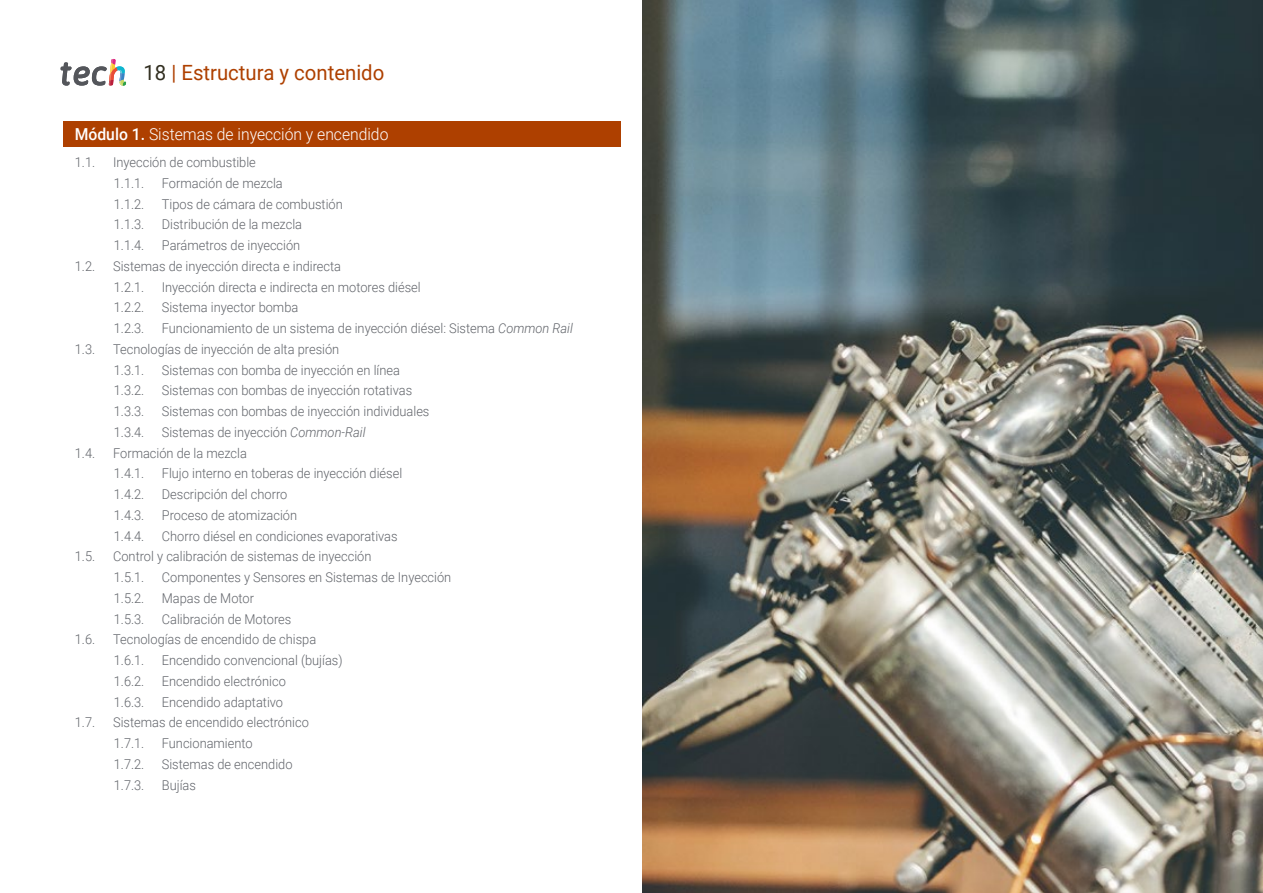
<style>
.page{position:relative;width:1263px;height:893px;background:#fff}
.page>*{position:absolute;margin:0;border:0;box-sizing:border-box;transform-origin:0 0}
.t1{font:21px "Roboto";color:#ae4000}
.t2{font:300 16.5px "Roboto";color:#fff;scale:.95 1}
.t3{font:300 13.5px/20.7px "Roboto";color:#61646a;scale:.95 1}
.s1{color:#312e20}
.s2{font-weight:500}
.s3{font-style:italic}
</style>
<div class="page">
<img style="left:642px;top:0;width:621px;height:893px">
<div style="left:64px;top:121px;width:557px;height:25px;background:#ae4000"></div>
<svg style="left:61px;top:59px;width:65px;height:27px"></svg>
<h1 class="t1" style="left:144px;top:57px;width:242px"><span class="s1">18</span> | Estructura y contenido</h1>
<p class="t2" style="left:75px;top:123px;width:332px"><span class="s2">Módulo 1.</span> Sistemas de inyección y encendido</p>
<p class="t3" style="left:75px;top:151px;width:23px">1.1.</p>
<p class="t3" style="left:113px;top:151px;width:152px">Inyección de combustible<br>1.1.1.</p>
<p class="t3" style="left:162px;top:172px;width:129px">Formación de mezcla</p>
<p class="t3" style="left:114px;top:193px;width:34px">1.1.2.</p>
<p class="t3" style="left:162px;top:193px;width:192px">Tipos de cámara de combustión</p>
<p class="t3" style="left:114px;top:214px;width:34px">1.1.3.</p>
<p class="t3" style="left:162px;top:214px;width:149px">Distribución de la mezcla</p>
<p class="t3" style="left:114px;top:234px;width:34px">1.1.4.</p>
<p class="t3" style="left:162px;top:234px;width:147px">Parámetros de inyección</p>
<p class="t3" style="left:75px;top:255px;width:23px">1.2.</p>
<p class="t3" style="left:113px;top:255px;width:242px">Sistemas de inyección directa e indirecta<br>1.2.1.</p>
<p class="t3" style="left:162px;top:276px;width:274px">Inyección directa e indirecta en motores diésel</p>
<p class="t3" style="left:114px;top:297px;width:34px">1.2.2.</p>
<p class="t3" style="left:162px;top:297px;width:145px">Sistema inyector bomba</p>
<p class="t3" style="left:114px;top:317px;width:34px">1.2.3.</p>
<p class="t3" style="left:162px;top:317px;width:434px">Funcionamiento de un sistema de inyección diésel: Sistema <span class="s3">Common Rail</span></p>
<p class="t3" style="left:75px;top:338px;width:23px">1.3.</p>
<p class="t3" style="left:113px;top:338px;width:240px">Tecnologías de inyección de alta presión<br>1.3.1.</p>
<p class="t3" style="left:162px;top:359px;width:252px">Sistemas con bomba de inyección en línea</p>
<p class="t3" style="left:114px;top:380px;width:34px">1.3.2.</p>
<p class="t3" style="left:162px;top:380px;width:265px">Sistemas con bombas de inyección rotativas</p>
<p class="t3" style="left:114px;top:400px;width:34px">1.3.3.</p>
<p class="t3" style="left:162px;top:400px;width:283px">Sistemas con bombas de inyección individuales</p>
<p class="t3" style="left:114px;top:421px;width:34px">1.3.4.</p>
<p class="t3" style="left:162px;top:421px;width:216px">Sistemas de inyección <span class="s3">Common-Rail</span></p>
<p class="t3" style="left:75px;top:442px;width:23px">1.4.</p>
<p class="t3" style="left:113px;top:442px;width:142px">Formación de la mezcla<br>1.4.1.</p>
<p class="t3" style="left:162px;top:463px;width:255px">Flujo interno en toberas de inyección diésel</p>
<p class="t3" style="left:114px;top:483px;width:34px">1.4.2.</p>
<p class="t3" style="left:162px;top:483px;width:134px">Descripción del chorro</p>
<p class="t3" style="left:114px;top:504px;width:34px">1.4.3.</p>
<p class="t3" style="left:162px;top:504px;width:144px">Proceso de atomización</p>
<p class="t3" style="left:114px;top:525px;width:34px">1.4.4.</p>
<p class="t3" style="left:162px;top:525px;width:250px">Chorro diésel en condiciones evaporativas</p>
<p class="t3" style="left:75px;top:546px;width:23px">1.5.</p>
<p class="t3" style="left:113px;top:546px;width:273px">Control y calibración de sistemas de inyección<br>1.5.1.</p>
<p class="t3" style="left:162px;top:566px;width:306px">Componentes y Sensores en Sistemas de Inyección</p>
<p class="t3" style="left:114px;top:587px;width:34px">1.5.2.</p>
<p class="t3" style="left:162px;top:587px;width:99px">Mapas de Motor</p>
<p class="t3" style="left:114px;top:608px;width:34px">1.5.3.</p>
<p class="t3" style="left:162px;top:608px;width:138px">Calibración de Motores</p>
<p class="t3" style="left:75px;top:629px;width:23px">1.6.</p>
<p class="t3" style="left:113px;top:629px;width:215px">Tecnologías de encendido de chispa<br>1.6.1.</p>
<p class="t3" style="left:162px;top:649px;width:192px">Encendido convencional (bujías)</p>
<p class="t3" style="left:114px;top:670px;width:34px">1.6.2.</p>
<p class="t3" style="left:162px;top:670px;width:132px">Encendido electrónico</p>
<p class="t3" style="left:114px;top:691px;width:34px">1.6.3.</p>
<p class="t3" style="left:162px;top:691px;width:129px">Encendido adaptativo</p>
<p class="t3" style="left:75px;top:712px;width:23px">1.7.</p>
<p class="t3" style="left:113px;top:712px;width:208px">Sistemas de encendido electrónico<br>1.7.1.</p>
<p class="t3" style="left:162px;top:732px;width:97px">Funcionamiento</p>
<p class="t3" style="left:114px;top:753px;width:34px">1.7.2.</p>
<p class="t3" style="left:162px;top:753px;width:139px">Sistemas de encendido</p>
<p class="t3" style="left:114px;top:774px;width:34px">1.7.3.</p>
<p class="t3" style="left:162px;top:774px;width:37px">Bujías</p>
</div>
